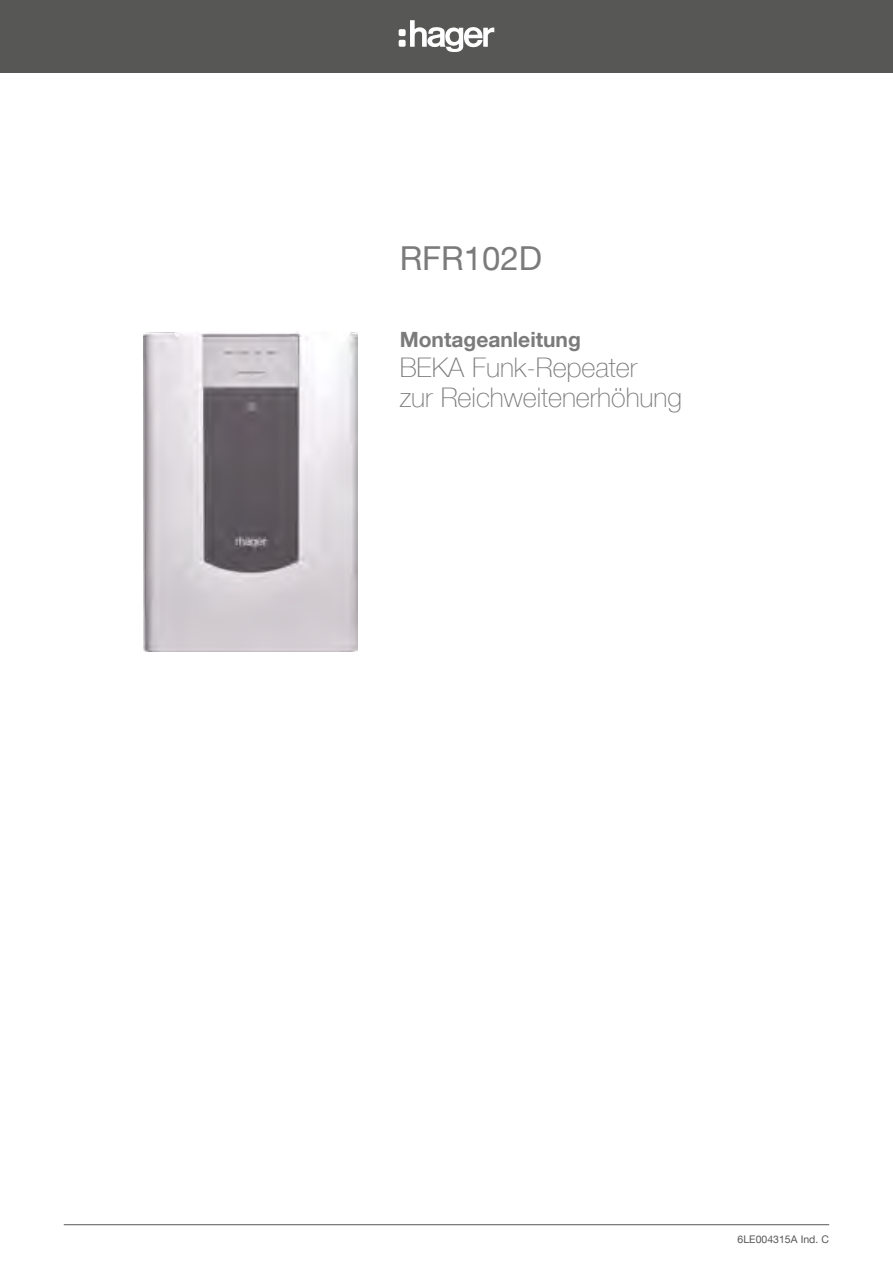
<style>
.page{position:relative;width:893px;height:1263px;background:#fff}
.page>*{position:absolute;margin:0;border:0;box-sizing:border-box;transform-origin:0 0}
.t1{font:33px "Helvetica Neue LT Com";color:#7c7b7b}
.t2{font:100 27px/30px "Helvetica Neue LT Com";letter-spacing:-.005em;color:#7c7b7b}
.t3{font:700 21px "Helvetica Neue LT Com";color:#7c7b7b}
.t4{font:10.5px "Helvetica Neue LT Com";color:#575756}
</style>
<div class="page">
<hr style="left:64px;top:1224px;width:765px;height:1px;background:#575756">
<div style="left:0;top:0;width:893px;height:72px;background:#575756"></div>
<svg style="left:399px;top:20px;width:95px;height:32px"></svg>
<img style="left:144px;top:332px;width:213px;height:319px">
<p class="t1" style="left:400px;top:238px;width:144px">RFR102D</p>
<p class="t3" style="left:400px;top:326px;width:183px">Montageanleitung</p>
<p class="t2" style="left:400px;top:352px;width:284px">BEKA Funk-Repeater<br>zur Reichweitenerhöhung</p>
<p class="t4" style="left:738px;top:1232px;width:93px">6LE004315A Ind. C</p>
</div>
